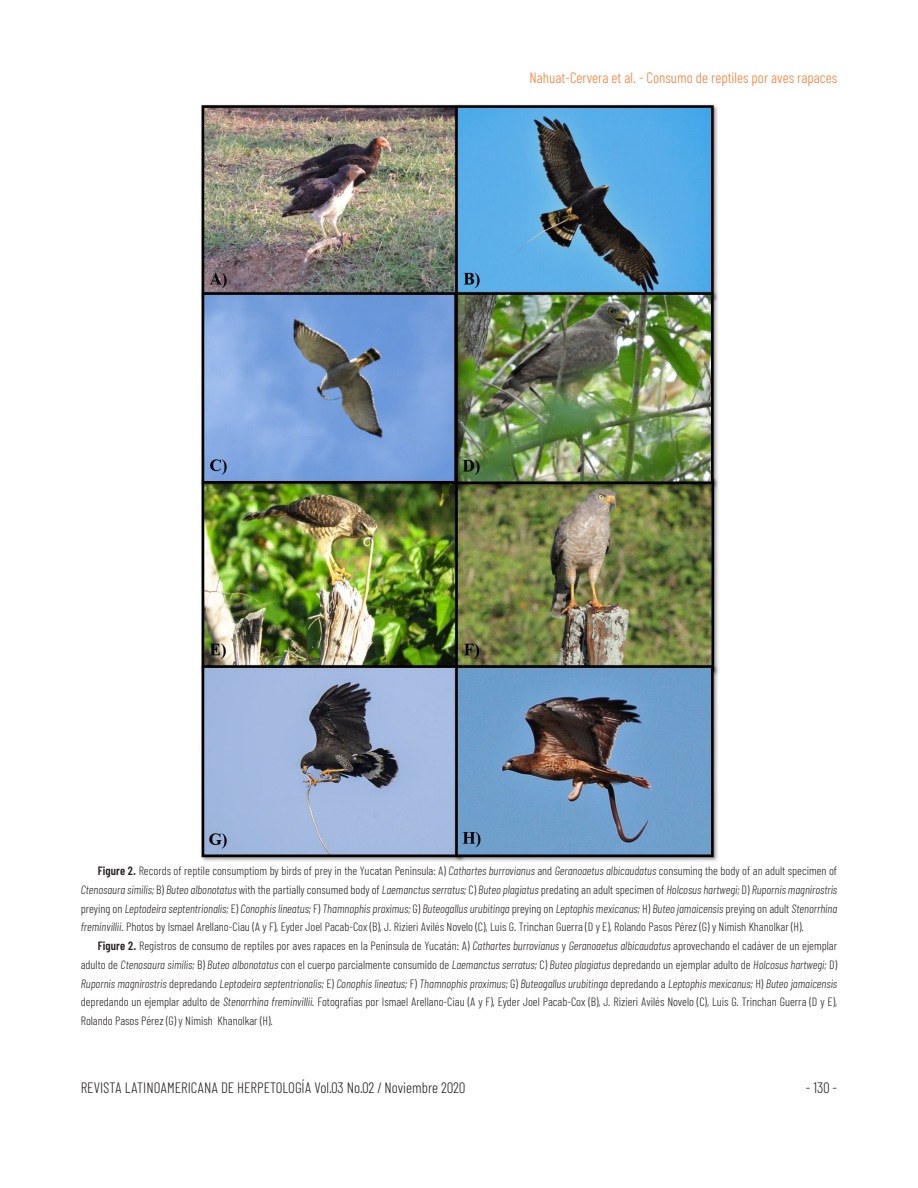
<style>
.page{position:relative;width:918px;height:1188px;background:#fff}
.page>*{position:absolute;margin:0;border:0;box-sizing:border-box;transform-origin:0 0}
.t1{font:300 15px "Barlow Condensed";color:#231f20}
.t2{font:300 15px "Barlow Condensed";color:#f47b31}
._02-txt_pie_de_Foto{font:300 12px/18.8px "Barlow Condensed";color:#231f20;text-align:justify}
.s1{font-weight:600}
.s2{font-style:italic}
</style>
<div class="page">
<img style="left:200px;top:104px;width:519px;height:758px">
<p class="t2" style="left:530px;top:68px;width:309px">Nahuat-Cervera et al. - Consumo de reptiles por aves rapaces</p>
<p class="_02-txt_pie_de_Foto" style="left:81px;top:861px;width:758px;text-indent:17px"><span class="s1">Figure 2.</span> Records of reptile consumptiom by birds of prey in the Yucatan Peninsula: A) <span class="s2">Cathartes burrovianus</span> and <span class="s2">Geranoaetus albicaudatus</span> consuming the body of an adult specimen of <span class="s2">Ctenosaura similis;</span> B) <span class="s2">Buteo albonotatus</span> with the partially consumed body of <span class="s2">Laemanctus serratus;</span> C) <span class="s2">Buteo plagiatus</span> predating an adult specimen of <span class="s2">Holcosus hartwegi;</span> D) <span class="s2">Rupornis magnirostris </span>preying on <span class="s2">Leptodeira septentrionalis;</span> E) <span class="s2">Conophis lineatus;</span> F) <span class="s2">Thamnophis proximus;</span> G) <span class="s2">Buteogallus urubitinga</span> preying on <span class="s2">Leptophis mexicanus;</span> H) <span class="s2">Buteo jamaicensis</span> preying on adult <span class="s2">Stenorrhina freminvillii.</span> Photos by Ismael Arellano-Ciau (A y F), Eyder Joel Pacab-Cox (B), J. Rizieri Avilés Novelo (C), Luis G. Trinchan Guerra (D y E), Rolando Pasos Pérez (G) y Nimish Khanolkar (H).</p>
<p class="_02-txt_pie_de_Foto" style="left:81px;top:936px;width:758px;text-indent:17px"><span class="s1">Figure 2.</span> Registros de consumo de reptiles por aves rapaces en la Península de Yucatán: A) <span class="s2">Cathartes burrovianus</span> y <span class="s2">Geranoaetus albicaudatus</span> aprovechando el cadáver de un ejemplar adulto de <span class="s2">Ctenosaura similis;</span> B) <span class="s2">Buteo albonotatus</span> con el cuerpo parcialmente consumido de <span class="s2">Laemanctus serratus;</span> C) <span class="s2">Buteo plagiatus</span> depredando un ejemplar adulto de <span class="s2">Holcosus hartwegi;</span> D)<br><span class="s2">Rupornis magnirostris</span> depredando <span class="s2">Leptodeira septentrionalis;</span> E) <span class="s2">Conophis lineatus;</span> F) <span class="s2">Thamnophis proximus;</span> G) <span class="s2">Buteogallus urubitinga</span> depredando a <span class="s2">Leptophis mexicanus;</span> H) <span class="s2">Buteo jamaicensis </span>depredando un ejemplar adulto de <span class="s2">Stenorrhina freminvillii.</span> Fotografías por Ismael Arellano-Ciau (A y F), Eyder Joel Pacab-Cox (B), J. Rizieri Avilés Novelo (C), Luis G. Trinchan Guerra (D y E), Rolando Pasos Pérez (G) y Nimish Khanolkar (H).</p>
<p class="t1" style="left:81px;top:1079px;width:386px">REVISTA LATINOAMERICANA DE HERPETOLOGÍA Vol.03 No.02 / Noviembre 2020</p>
<p class="t1" style="left:806px;top:1079px;width:33px">- 130 -</p>
</div>
